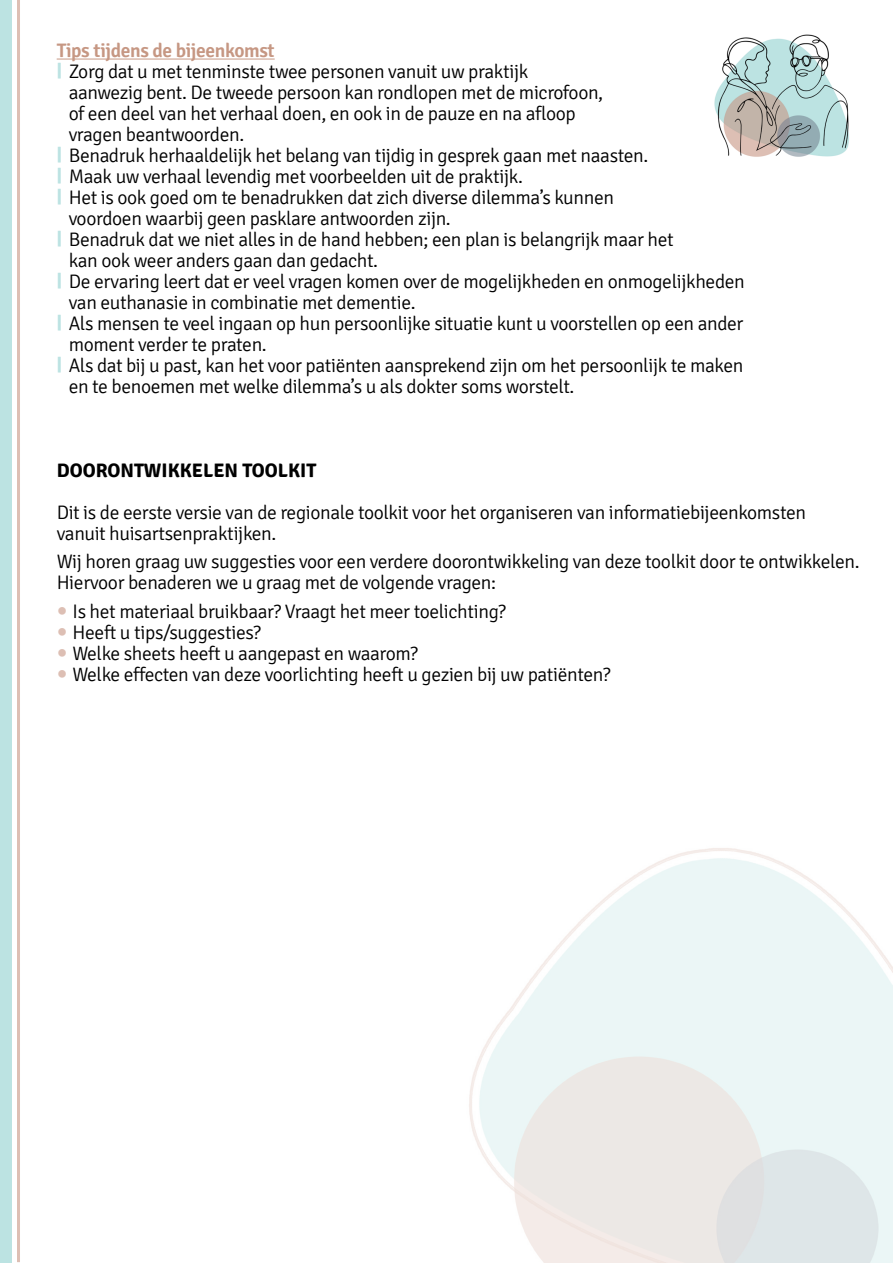
<style>
.page{position:relative;width:893px;height:1263px;background:#fff}
.page>*{position:absolute;margin:0;border:0;box-sizing:border-box;transform-origin:0 0}
.t1{font:300 19.5px/21px "Signika";letter-spacing:-.02em;color:#000}
.t2{font:600 19.5px "Signika";letter-spacing:-.02em;color:#c69783}
.t3{font:700 19.5px "Signika";color:#000}
.s1{font-weight:700;font-size:17.1px;color:#bce3e2}
</style>
<div class="page">
<div style="left:0;top:0;width:12px;height:1263px;background:#bce3e2"></div>
<hr style="left:17px;top:0;width:3px;height:1262px;background:#ddbfb4">
<hr style="left:57px;top:59px;width:218px;height:1px;background:#c69783">
<img style="left:714px;top:34px;width:135px;height:123px">
<p class="t2" style="left:57px;top:39px;width:219px">Tips tijdens de bijeenkomst</p>
<p class="t1" style="left:57px;top:61px;width:473px"><span class="s1">|</span> Zorg dat u met tenminste twee personen vanuit uw praktijk</p>
<p class="t1" style="left:69px;top:82px;width:536px">aanwezig bent. De tweede persoon kan rondlopen met de microfoon,</p>
<p class="t1" style="left:69px;top:103px;width:509px">of een deel van het verhaal doen, en ook in de pauze en na afloop</p>
<p class="t1" style="left:69px;top:124px;width:177px">vragen beantwoorden.</p>
<p class="t1" style="left:57px;top:145px;width:593px"><span class="s1">|</span> Benadruk herhaaldelijk het belang van tijdig in gesprek gaan met naasten.</p>
<p class="t1" style="left:57px;top:166px;width:468px"><span class="s1">|</span> Maak uw verhaal levendig met voorbeelden uit de praktijk.</p>
<p class="t1" style="left:57px;top:187px;width:559px"><span class="s1">|</span> Het is ook goed om te benadrukken dat zich diverse dilemma’s kunnen</p>
<p class="t1" style="left:69px;top:208px;width:384px">voordoen waarbij geen pasklare antwoorden zijn.</p>
<p class="t1" style="left:57px;top:229px;width:619px"><span class="s1">|</span> Benadruk dat we niet alles in de hand hebben; een plan is belangrijk maar het</p>
<p class="t1" style="left:69px;top:250px;width:311px">kan ook weer anders gaan dan gedacht.</p>
<p class="t1" style="left:57px;top:271px;width:690px"><span class="s1">|</span> De ervaring leert dat er veel vragen komen over de mogelijkheden en onmogelijkheden</p>
<p class="t1" style="left:69px;top:292px;width:349px">van euthanasie in combinatie met dementie.</p>
<p class="t1" style="left:57px;top:313px;width:688px"><span class="s1">|</span> Als mensen te veel ingaan op hun persoonlijke situatie kunt u voorstellen op een ander</p>
<p class="t1" style="left:69px;top:334px;width:200px">moment verder te praten.</p>
<p class="t1" style="left:57px;top:355px;width:688px"><span class="s1">|</span> Als dat bij u past, kan het voor patiënten aansprekend zijn om het persoonlijk te maken</p>
<p class="t1" style="left:69px;top:376px;width:507px">en te benoemen met welke dilemma’s u als dokter soms worstelt.</p>
<p class="t3" style="left:57px;top:458px;width:261px">DOORONTWIKKELEN TOOLKIT</p>
<p class="t1" style="left:57px;top:502px;width:751px">Dit is de eerste versie van de regionale toolkit voor het organiseren van informatiebijeenkomsten vanuit huisartsenpraktijken.</p>
<p class="t1" style="left:57px;top:551px;width:804px">Wij horen graag uw suggesties voor een verdere doorontwikkeling van deze toolkit door te ontwikkelen.<br>Hiervoor benaderen we u graag met de volgende vragen:</p>
<p class="t1" style="left:73px;top:601px;width:539px">Is het materiaal bruikbaar? Vraagt het meer toelichting?<br>Heeft u tips/suggesties?<br>Welke sheets heeft u aangepast en waarom?<br>Welke effecten van deze voorlichting heeft u gezien bij uw patiënten?</p>
</div>
